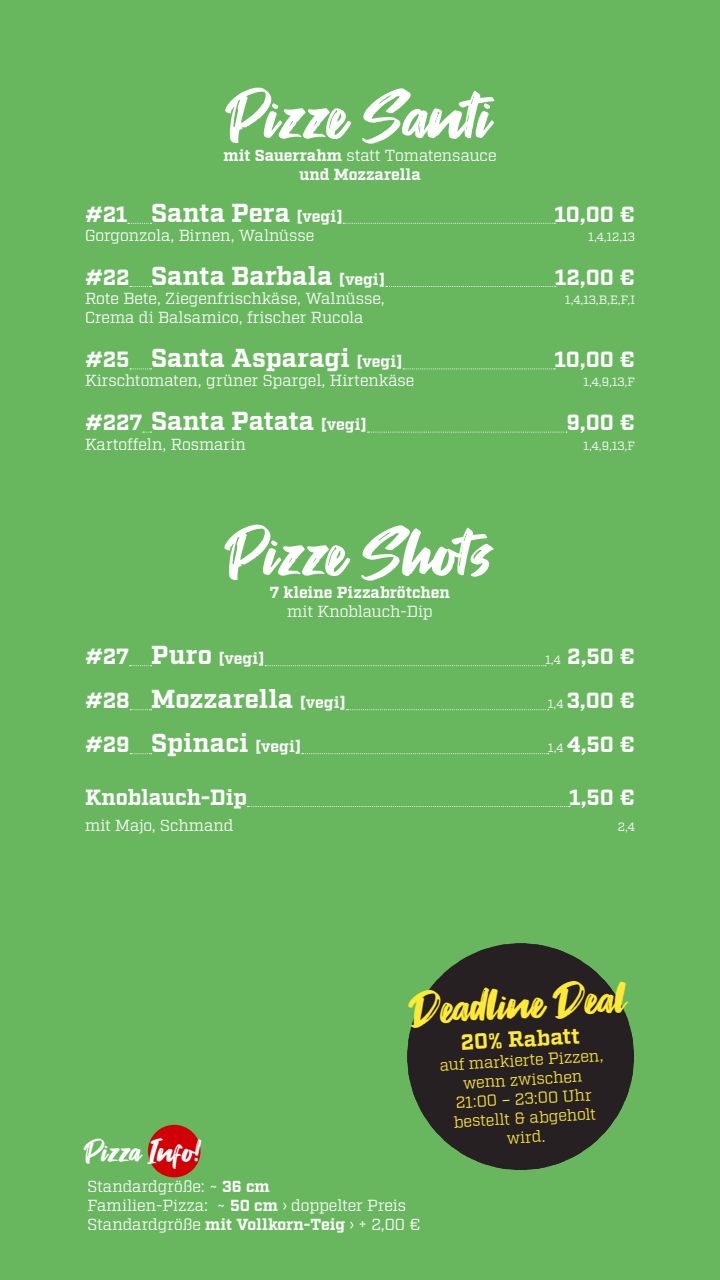
<style>
.page{position:relative;width:720px;height:1280px;background:#68b75f}
.page>*{position:absolute;margin:0;border:0;box-sizing:border-box;transform-origin:0 0}
.t1{font:66px "Fontjek";color:#fff}
.t2{font:44px "Fontjek";color:#fde937}
.t3{font:30px "Fontjek";color:#fff}
.t4{font:700 26px "Factoria";letter-spacing:-.005em;color:#fff}
.t5{font:700 22px "Factoria";color:#fff}
.t6{font:700 22px "Factoria";color:#fde937}
.t7{font:16px/19.2px "Factoria";letter-spacing:-.01em;color:#fff}
.t8{font:700 16px/19.2px "Factoria";letter-spacing:-.01em;color:#fff;text-align:center}
.t9{font:16px/19.2px "Factoria";color:#fde937;text-align:center}
.t10{font:12px "Factoria";letter-spacing:-.01em;color:#fff}
.s1{font-weight:400}
.s2{font-size:22px}
.s3{font-size:16px}
.s4{font-size:26px}
.s5{font-weight:400;font-size:12px}
.s6{font-weight:700}
</style>
<div class="page">
<svg style="left:129px;top:665px;width:23px;height:1px"></svg>
<svg style="left:265px;top:665px;width:281px;height:1px"></svg>
<svg style="left:130px;top:709px;width:22px;height:1px"></svg>
<svg style="left:347px;top:709px;width:202px;height:1px"></svg>
<svg style="left:130px;top:753px;width:22px;height:1px"></svg>
<svg style="left:302px;top:753px;width:247px;height:1px"></svg>
<svg style="left:247px;top:806px;width:323px;height:1px"></svg>
<svg style="left:128px;top:223px;width:24px;height:1px"></svg>
<svg style="left:343px;top:223px;width:212px;height:1px"></svg>
<svg style="left:130px;top:286px;width:22px;height:1px"></svg>
<svg style="left:386px;top:286px;width:170px;height:1px"></svg>
<svg style="left:130px;top:368px;width:22px;height:1px"></svg>
<svg style="left:403px;top:368px;width:152px;height:1px"></svg>
<svg style="left:368px;top:432px;width:199px;height:1px"></svg>
<div style="left:148px;top:1125px;width:53px;height:52px;background:#d10007;border-radius:50%"></div>
<svg style="left:407px;top:943px;width:227px;height:227px"></svg>
<h1 class="t1" style="left:228px;top:74px;width:265px">Pizze Santi</h1>
<p class="t8" style="left:223px;top:146px;width:275px">mit Sauerrahm <span class="s1">statt Tomatensauce </span>und Mozzarella</p>
<h3 class="t4" style="left:85px;top:197px;width:259px"><span class="s2">#21</span> Santa Pera <span class="s3">[vegi]</span></h3>
<h3 class="t5" style="left:555px;top:201px;width:82px">10,00 €</h3>
<p class="t7" style="left:85px;top:226px;width:231px">Gorgonzola, Birnen, Walnüsse</p>
<p class="t10" style="left:589px;top:229px;width:48px">1,4,12,13</p>
<h3 class="t4" style="left:85px;top:260px;width:302px"><span class="s2">#22</span> Santa Barbala <span class="s3">[vegi]</span></h3>
<h3 class="t5" style="left:555px;top:264px;width:81px">12,00 €</h3>
<p class="t7" style="left:85px;top:289px;width:301px">Rote Bete, Ziegenfrischkäse, Walnüsse,</p>
<p class="t10" style="left:565px;top:293px;width:71px">1,4,13,B,E,F,I</p>
<p class="t7" style="left:85px;top:308px;width:280px">Crema di Balsamico, frischer Rucola</p>
<h3 class="t4" style="left:85px;top:343px;width:319px"><span class="s2">#25</span> Santa Asparagi <span class="s3">[vegi]</span></h3>
<h3 class="t5" style="left:555px;top:346px;width:82px">10,00 €</h3>
<p class="t7" style="left:85px;top:372px;width:331px">Kirschtomaten, grüner Spargel, Hirtenkäse</p>
<p class="t10" style="left:584px;top:375px;width:53px">1,4,9,13,F</p>
<h3 class="t4" style="left:85px;top:406px;width:284px"><span class="s2">#227</span> Santa Patata <span class="s3">[vegi]</span></h3>
<h3 class="t5" style="left:566px;top:409px;width:70px">9,00 €</h3>
<p class="t7" style="left:85px;top:435px;width:163px">Kartoffeln, Rosmarin</p>
<p class="t10" style="left:584px;top:438px;width:53px">1,4,9,13,F</p>
<h1 class="t1" style="left:228px;top:511px;width:266px">Pizze Shots</h1>
<p class="t8" style="left:270px;top:583px;width:182px">7 kleine Pizzabrötchen</p>
<p class="t7" style="left:287px;top:602px;width:147px">mit Knoblauch-Dip</p>
<p class="t8" style="left:85px;top:650px;width:181px"><span class="s2">#27</span> <span class="s4">Puro</span> [vegi]</p>
<h3 class="t5" style="left:546px;top:643px;width:91px"><span class="s5">1,4</span> 2,50 €</h3>
<h3 class="t4" style="left:85px;top:683px;width:263px"><span class="s2">#28</span> Mozzarella <span class="s3">[vegi]</span></h3>
<h3 class="t5" style="left:548px;top:687px;width:88px"><span class="s5">1,4</span> 3,00 €</h3>
<h3 class="t4" style="left:85px;top:727px;width:218px"><span class="s2">#29</span> Spinaci <span class="s3">[vegi]</span></h3>
<h3 class="t5" style="left:548px;top:731px;width:88px"><span class="s5">1,4</span> 4,50 €</h3>
<h3 class="t5" style="left:85px;top:784px;width:164px">Knoblauch-Dip</h3>
<h3 class="t5" style="left:570px;top:784px;width:67px">1,50 €</h3>
<p class="t7" style="left:85px;top:816px;width:150px">mit Majo, Schmand</p>
<p class="t10" style="left:618px;top:820px;width:19px">2,4</p>
<h2 class="t2" style="left:409px;top:982px;width:218px;rotate:-3deg">Deadline Deal</h2>
<h3 class="t6" style="left:460px;top:1029px;width:121px;rotate:-3deg">20% Rabatt</h3>
<p class="t9" style="left:439px;top:1055px;width:165px;rotate:-3deg">auf markierte Pizzen, wenn zwischen<br>21:00 – 23:00 Uhr bestellt &amp; abgeholt wird.</p>
<h3 class="t3" style="left:85px;top:1133px;width:118px">Pizza Info!</h3>
<p class="t7" style="left:88px;top:1177px;width:334px">Standardgröße: ~ <span class="s6">36 cm<br></span>Familien-Pizza: ~ <span class="s6">50 cm</span> › doppelter Preis<br>Standardgröße <span class="s6">mit Vollkorn-Teig</span> › + 2,00 €</p>
</div>
